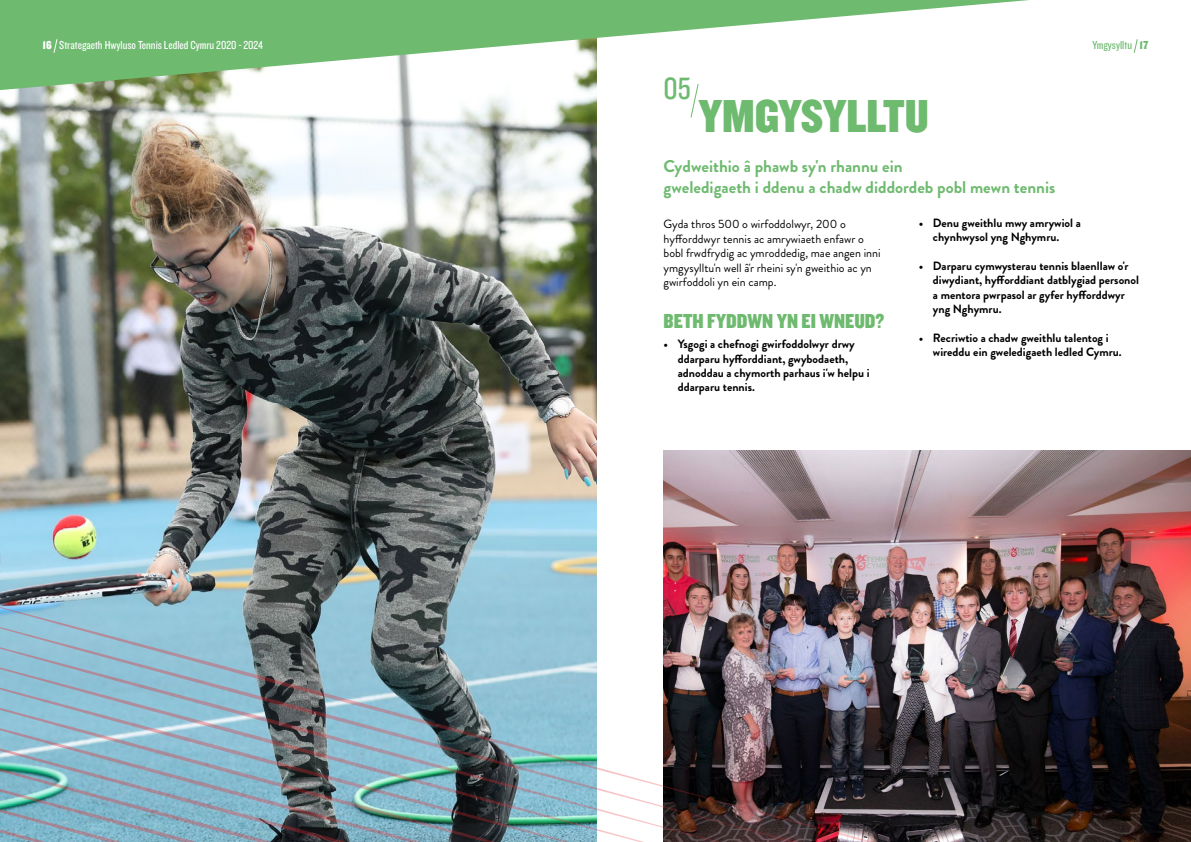
<style>
.page{position:relative;width:1191px;height:842px;background:#fff}
.page>*{position:absolute;margin:0;border:0;box-sizing:border-box;transform-origin:0 0}
.t1{font:48px "Knockout 70 Full Welterwt";color:#6eba6f}
.t2{font:32px "Knockout 29 Junior Ltweight";color:#6eba6f}
.t3{font:21px "Knockout 70 Full Welterwt";color:#6eba6f}
.t4{font:700 17px/20.4px "Brandon Grotesque";color:#6eba6f}
.t5{font:700 12px/14.4px "Brandon Grotesque";color:#000}
.t6{font:12px/14.4px "Brandon Grotesque";color:#000}
.t7{font:12px "Knockout 29 Junior Ltweight";color:#fff}
.t8{font:12px "Knockout 29 Junior Ltweight";color:#6eba6f}
.s1{font-family:"Knockout 70 Full Welterwt"}
</style>
<div class="page">
<svg style="left:690px;top:90px;width:8px;height:28px"></svg>
<img style="left:0;top:90px;width:596px;height:517px">
<img style="left:663px;top:451px;width:528px;height:391px">
<svg style="left:0;top:0;width:1029px;height:90px;fill:#6eba6f"></svg>
<img style="left:0;top:607px;width:874px;height:235px">
<svg style="left:53px;top:39px;width:5px;height:14px"></svg>
<svg style="left:1133px;top:39px;width:4px;height:14px"></svg>
<p class="t7" style="left:43px;top:37px;width:222px"><span class="s1">16</span> Strategaeth Hwyluso Tennis Ledled Cymru 2020 - 2024</p>
<p class="t8" style="left:1092px;top:37px;width:58px">Ymgysylltu <span class="s1">17</span></p>
<h2 class="t2" style="left:663px;top:68px;width:29px">05</h2>
<h1 class="t1" style="left:698px;top:85px;width:232px">YMGYSYLLTU</h1>
<h3 class="t4" style="left:663px;top:157px;width:393px">Cydweithio â phawb sy'n rhannu ein<br>gweledigaeth i ddenu a chadw diddordeb pobl mewn tennis</h3>
<p class="t5" style="left:933px;top:216px;width:149px;text-indent:-14px">• Denu gweithlu mwy amrywiol a chynhwysol yng Nghymru.</p>
<p class="t5" style="left:933px;top:259px;width:208px;text-indent:-14px">• Darparu cymwysterau tennis blaenllaw o'r diwydiant, hyfforddiant datblygiad personol a mentora pwrpasol ar gyfer hyfforddwyr yng Nghymru.</p>
<p class="t5" style="left:933px;top:331px;width:190px;text-indent:-14px">• Recriwtio a chadw gweithlu talentog i wireddu ein gweledigaeth ledled Cymru.</p>
<p class="t6" style="left:663px;top:217px;width:219px">Gyda thros 500 o wirfoddolwyr, 200 o hyfforddwyr tennis ac amrywiaeth enfawr o bobl frwdfrydig ac ymroddedig, mae angen inni ymgysylltu'n well â'r rheini sy'n gweithio ac yn gwirfoddoli yn ein camp.</p>
<h3 class="t3" style="left:663px;top:308px;width:222px">BETH FYDDWN YN EI WNEUD?</h3>
<p class="t5" style="left:677px;top:337px;width:193px;text-indent:-14px">• Ysgogi a chefnogi gwirfoddolwyr drwy ddarparu hyfforddiant, gwybodaeth, adnoddau a chymorth parhaus i'w helpu i ddarparu tennis.</p>
</div>
